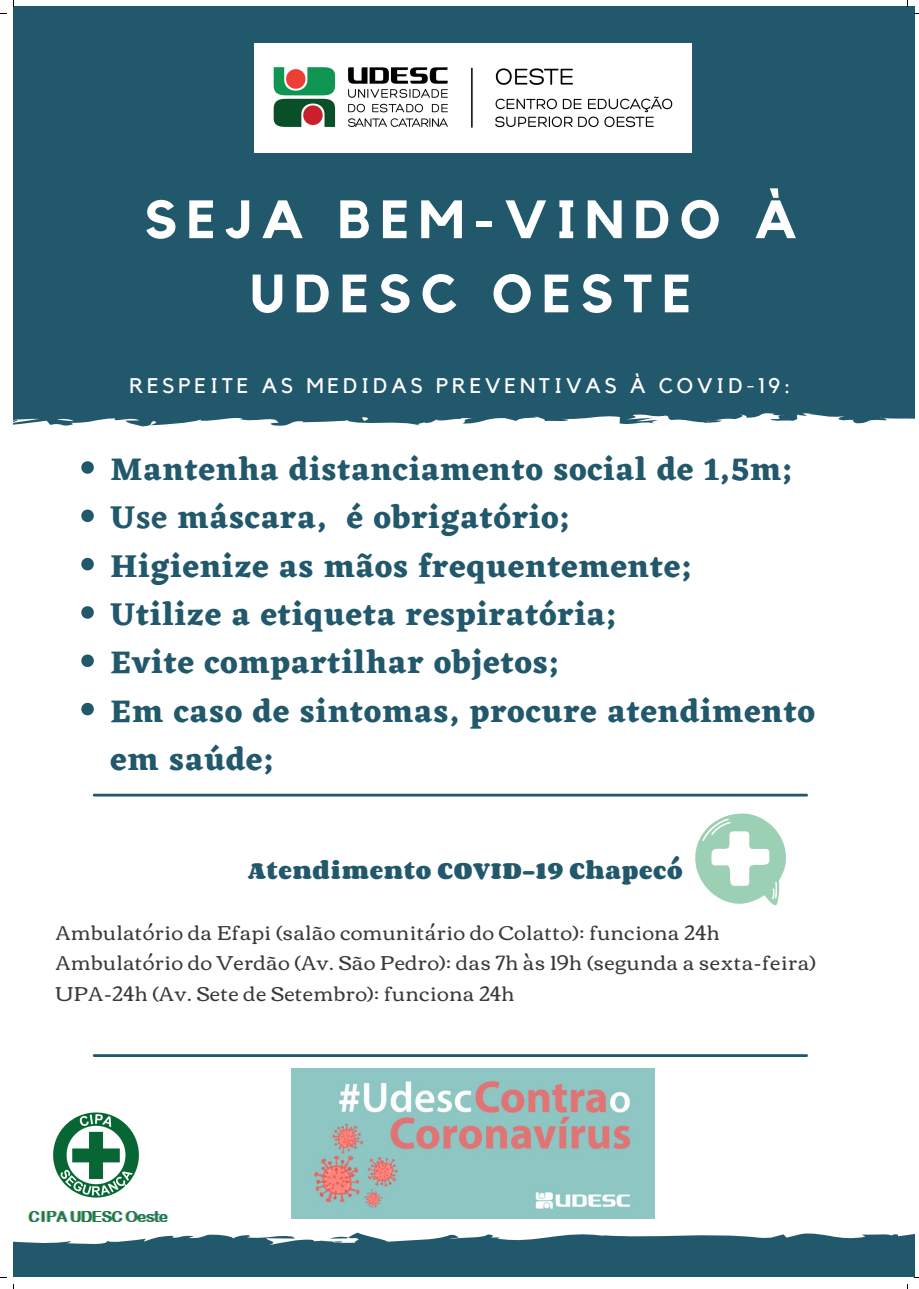
<style>
.page{position:relative;width:919px;height:1289px;background:#fff}
.page>*{position:absolute;margin:0;border:0;box-sizing:border-box;transform-origin:0 0}
.t1{font:700 53.25px/74.1px "Kollektif";letter-spacing:.18em;color:#fff;text-align:center}
.t2{font:700 32.55px/48.3px "Eczar";letter-spacing:.03em;color:#21586b}
.t3{font:21.15px "Kollektif";letter-spacing:.18em;color:#fff}
.t4{font:20.25px "Corben";letter-spacing:.035em;color:#3a3935}
.t5{font:700 20.25px "Corben";letter-spacing:.035em;color:#21586b}
.s1{font-weight:600}
</style>
<div class="page">
<div style="left:13px;top:6px;width:900px;height:1270px;background:#21586b"></div>
<div style="left:13px;top:413px;width:900px;height:832px;background:#fff"></div>
<svg style="left:81px;top:461px;width:13px;height:13px"></svg>
<svg style="left:81px;top:509px;width:13px;height:13px"></svg>
<svg style="left:81px;top:558px;width:13px;height:12px"></svg>
<svg style="left:81px;top:606px;width:13px;height:12px"></svg>
<svg style="left:81px;top:654px;width:13px;height:13px"></svg>
<svg style="left:81px;top:702px;width:13px;height:13px"></svg>
<img style="left:255px;top:44px;width:436px;height:108px">
<img style="left:37px;top:1097px;width:121px;height:105px">
<img style="left:13px;top:1202px;width:169px;height:32px">
<hr style="left:94px;top:793px;width:712px;height:3px;background:#21586b">
<hr style="left:94px;top:1054px;width:712px;height:2px;background:#21586b">
<svg style="left:691px;top:810px;width:94px;height:95px;background:#cae5d7"></svg>
<img style="left:291px;top:1068px;width:363px;height:150px">
<p class="t1" style="left:144px;top:185px;width:654px">SEJA BEM-VINDO À<br>UDESC OESTE</p>
<p class="t3" style="left:129px;top:376px;width:662px">RESPEITE AS MEDIDAS PREVENTIVAS À COVID-19:</p>
<p class="t2" style="left:110px;top:444px;width:683px">Mantenha distanciamento social de 1,5m;</p>
<p class="t2" style="left:110px;top:493px;width:460px">U<span class="s1">se</span> máscara, é obrigatório;</p>
<p class="t2" style="left:110px;top:541px;width:582px">Higienize as mãos frequentemente;</p>
<p class="t2" style="left:110px;top:589px;width:507px">Utilize a etiqueta respiratória;</p>
<p class="t2" style="left:110px;top:638px;width:450px">Evite compartilhar objetos;</p>
<p class="t2" style="left:110px;top:686px;width:705px">Em caso de sintomas, procure atendimento em saúde;</p>
<p class="t5" style="left:248px;top:860px;width:436px">Atendimento COVID-19 Chapecó</p>
<p class="t4" style="left:56px;top:921px;width:665px">Ambulatório da Efapi (salão comunitário do Colatto): funciona 24h</p>
<p class="t4" style="left:56px;top:951px;width:761px">Ambulatório do Verdão (Av. São Pedro): das 7h às 19h (segunda a sexta-feira)</p>
<p class="t4" style="left:56px;top:981px;width:460px">UPA-24h (Av. Sete de Setembro): funciona 24h</p>
</div>
